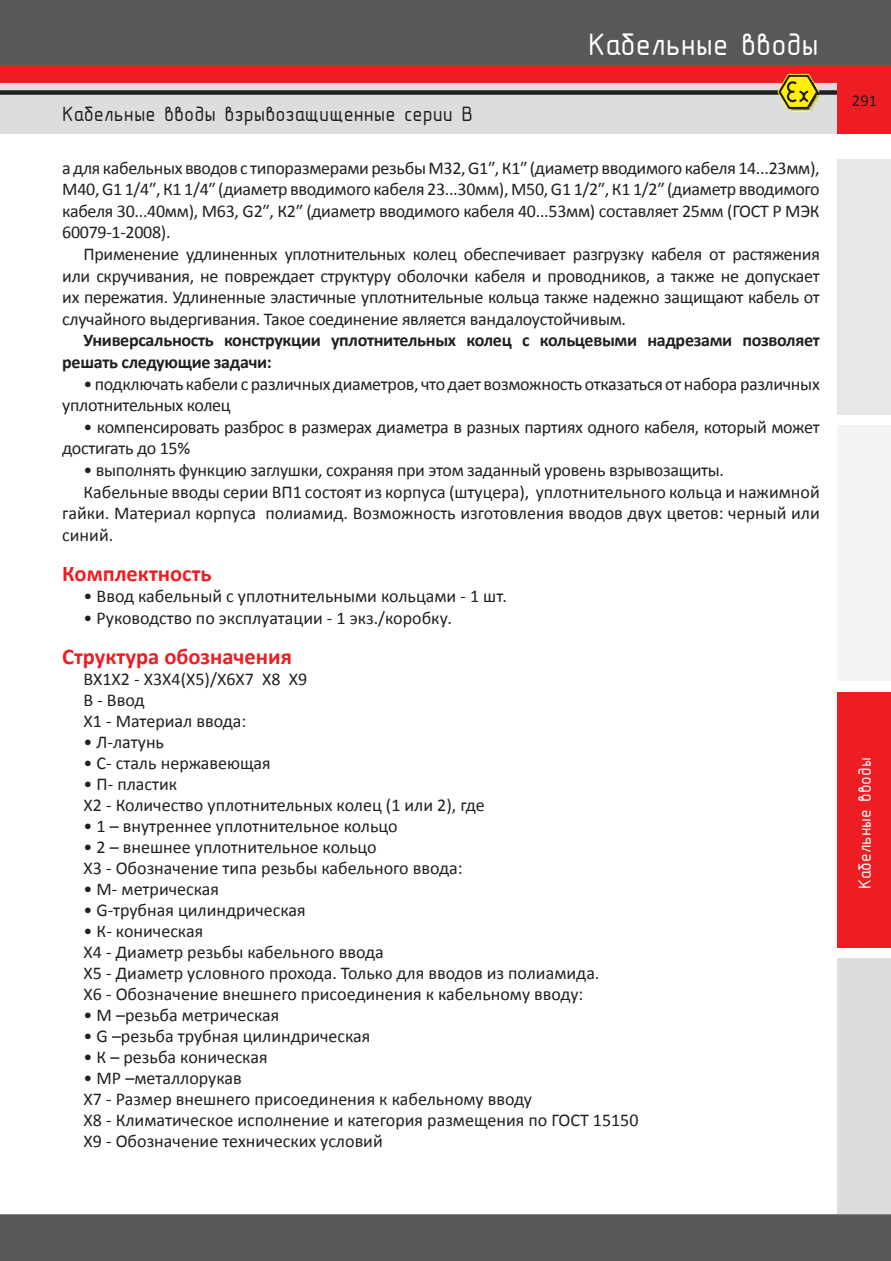
<style>
.page{position:relative;width:891px;height:1261px;background:#fff}
.page>*{position:absolute;margin:0;border:0;box-sizing:border-box;transform-origin:0 0}
.t1{font:31.5px "GOST 2.304 81 type B";color:#fff}
.Подзаголовок{font:700 22.5px "Calibri";color:#ee1d23}
.Общий_текст{font:700 22.5px "Calibri";color:#ee1d23}
.Заголовок{font:21px "GOST 2.304 81 type B";color:#231f20}
.Общий_текст-2{font:18px/21.6px "Calibri";color:#231f20;text-align:justify}
.Общий_текст-3{font:700 18px/21.6px "Calibri";letter-spacing:-.015em;color:#231f20}
.t2{font:18px "GOST 2.304 81 type B";color:#fff}
.t3{font:16.5px "Calibri";color:#231f20}
</style>
<div class="page">
<div style="left:0;top:0;width:890px;height:66px;background:#57585a"></div>
<div style="left:0;top:66px;width:890px;height:17px;background:#ee1d23"></div>
<div style="left:0;top:83px;width:836px;height:51px;background:#dcdddf"></div>
<div style="left:0;top:90px;width:837px;height:5px;background:#231f20"></div>
<div style="left:836px;top:426px;width:54px;height:255px;background:#f2f3f4"></div>
<div style="left:836px;top:959px;width:54px;height:255px;background:#dcdddf"></div>
<div style="left:836px;top:159px;width:54px;height:255px;background:#e6e7e9"></div>
<div style="left:836px;top:692px;width:54px;height:255px;background:#ee1d23"></div>
<div style="left:836px;top:66px;width:54px;height:68px;background:#ee1d23"></div>
<svg style="left:777px;top:74px;width:42px;height:37px;background:#bfa42f"></svg>
<div style="left:0;top:1214px;width:891px;height:47px;background:#57585a"></div>
<h1 class="t1" style="left:588px;top:27px;width:232px">Кабельные вводы</h1>
<p class="Заголовок" style="left:62px;top:102px;width:412px">Кабельные вводы взрывозащищенные серии В</p>
<p class="Общий_текст-2" style="left:62px;top:157px;width:758px">а для кабельных вводов с типоразмерами резьбы М32, G1″, К1″ (диаметр вводимого кабеля 14...23мм), М40, G1 1/4″, К1 1/4″ (диаметр вводимого кабеля 23...30мм), М50, G1 1/2″, К1 1/2″ (диаметр вводимого кабеля 30...40мм), М63, G2″, К2″ (диаметр вводимого кабеля 40...53мм) составляет 25мм (ГОСТ Р МЭК 60079-1-2008).</p>
<p class="Общий_текст-2" style="left:62px;top:243px;width:758px;text-indent:21px">Применение удлиненных уплотнительных колец обеспечивает разгрузку кабеля от растяжения или скручивания, не повреждает структуру оболочки кабеля и проводников, а также не допускает их пережатия. Удлиненные эластичные уплотнительные кольца также надежно защищают кабель от случайного выдергивания. Такое соединение является вандалоустойчивым.</p>
<p class="Общий_текст-3" style="left:62px;top:330px;width:758px;text-indent:21px">Универсальность конструкции уплотнительных колец с кольцевыми надрезами позволяет решать следующие задачи:</p>
<p class="Общий_текст-2" style="left:62px;top:373px;width:758px;text-indent:21px">• подключать кабели с различных диаметров, что дает возможность отказаться от набора различных уплотнительных колец</p>
<p class="Общий_текст-2" style="left:62px;top:416px;width:758px;text-indent:21px">• компенсировать разброс в размерах диаметра в разных партиях одного кабеля, который может достигать до 15%</p>
<p class="Общий_текст-2" style="left:83px;top:459px;width:642px">• выполнять функцию заглушки, сохраняя при этом заданный уровень взрывозащиты.</p>
<p class="Общий_текст-2" style="left:62px;top:481px;width:758px;text-indent:21px">Кабельные вводы серии ВП1 состоят из корпуса (штуцера), уплотнительного кольца и нажимной гайки. Материал корпуса полиамид. Возможность изготовления вводов двух цветов: черный или синий.</p>
<p class="Общий_текст" style="left:62px;top:559px;width:151px">Комплектность</p>
<p class="Общий_текст-2" style="left:83px;top:585px;width:425px">• Ввод кабельный с уплотнительными кольцами - 1 шт.</p>
<p class="Общий_текст-2" style="left:83px;top:607px;width:370px">• Руководство по эксплуатации - 1 экз./коробку.</p>
<p class="Подзаголовок" style="left:62px;top:642px;width:231px">Структура обозначения</p>
<p class="Общий_текст-2" style="left:83px;top:668px;width:225px">ВХ1Х2 - Х3Х4(Х5)/Х6Х7 Х8 Х9</p>
<p class="Общий_текст-2" style="left:83px;top:689px;width:62px">В - Ввод</p>
<p class="Общий_текст-2" style="left:83px;top:710px;width:164px">Х1 - Материал ввода:</p>
<p class="Общий_текст-2" style="left:83px;top:731px;width:82px">• Л-латунь</p>
<p class="Общий_текст-2" style="left:83px;top:752px;width:189px">• С- сталь нержавеющая</p>
<p class="Общий_текст-2" style="left:83px;top:773px;width:95px">• П- пластик</p>
<p class="Общий_текст-2" style="left:83px;top:794px;width:402px">Х2 - Количество уплотнительных колец (1 или 2), где</p>
<p class="Общий_текст-2" style="left:83px;top:815px;width:315px">• 1 – внутреннее уплотнительное кольцо</p>
<p class="Общий_текст-2" style="left:83px;top:836px;width:294px">• 2 – внешнее уплотнительное кольцо</p>
<p class="Общий_текст-2" style="left:83px;top:857px;width:380px">Х3 - Обозначение типа резьбы кабельного ввода:</p>
<p class="Общий_текст-2" style="left:83px;top:878px;width:137px">• М- метрическая</p>
<p class="Общий_текст-2" style="left:83px;top:899px;width:223px">• G-трубная цилиндрическая</p>
<p class="Общий_текст-2" style="left:83px;top:920px;width:121px">• К- коническая</p>
<p class="Общий_текст-2" style="left:83px;top:941px;width:301px">Х4 - Диаметр резьбы кабельного ввода</p>
<p class="Общий_текст-2" style="left:83px;top:962px;width:517px">Х5 - Диаметр условного прохода. Только для вводов из полиамида.</p>
<p class="Общий_текст-2" style="left:83px;top:983px;width:501px">Х6 - Обозначение внешнего присоединения к кабельному вводу:</p>
<p class="Общий_текст-2" style="left:83px;top:1004px;width:197px">• М –резьба метрическая</p>
<p class="Общий_текст-2" style="left:83px;top:1025px;width:288px">• G –резьба трубная цилиндрическая</p>
<p class="Общий_текст-2" style="left:83px;top:1046px;width:185px">• К – резьба коническая</p>
<p class="Общий_текст-2" style="left:83px;top:1067px;width:160px">• МР –металлорукав</p>
<p class="Общий_текст-2" style="left:83px;top:1088px;width:450px">Х7 - Размер внешнего присоединения к кабельному вводу</p>
<p class="Общий_текст-2" style="left:83px;top:1109px;width:556px">Х8 - Климатическое исполнение и категория размещения по ГОСТ 15150</p>
<p class="Общий_текст-2" style="left:83px;top:1130px;width:300px">Х9 - Обозначение технических условий</p>
<p class="t3" style="left:851px;top:90px;width:27px">291</p>
<p class="t2" style="left:854px;top:889px;width:133px;rotate:-90deg">Кабельные вводы</p>
</div>
